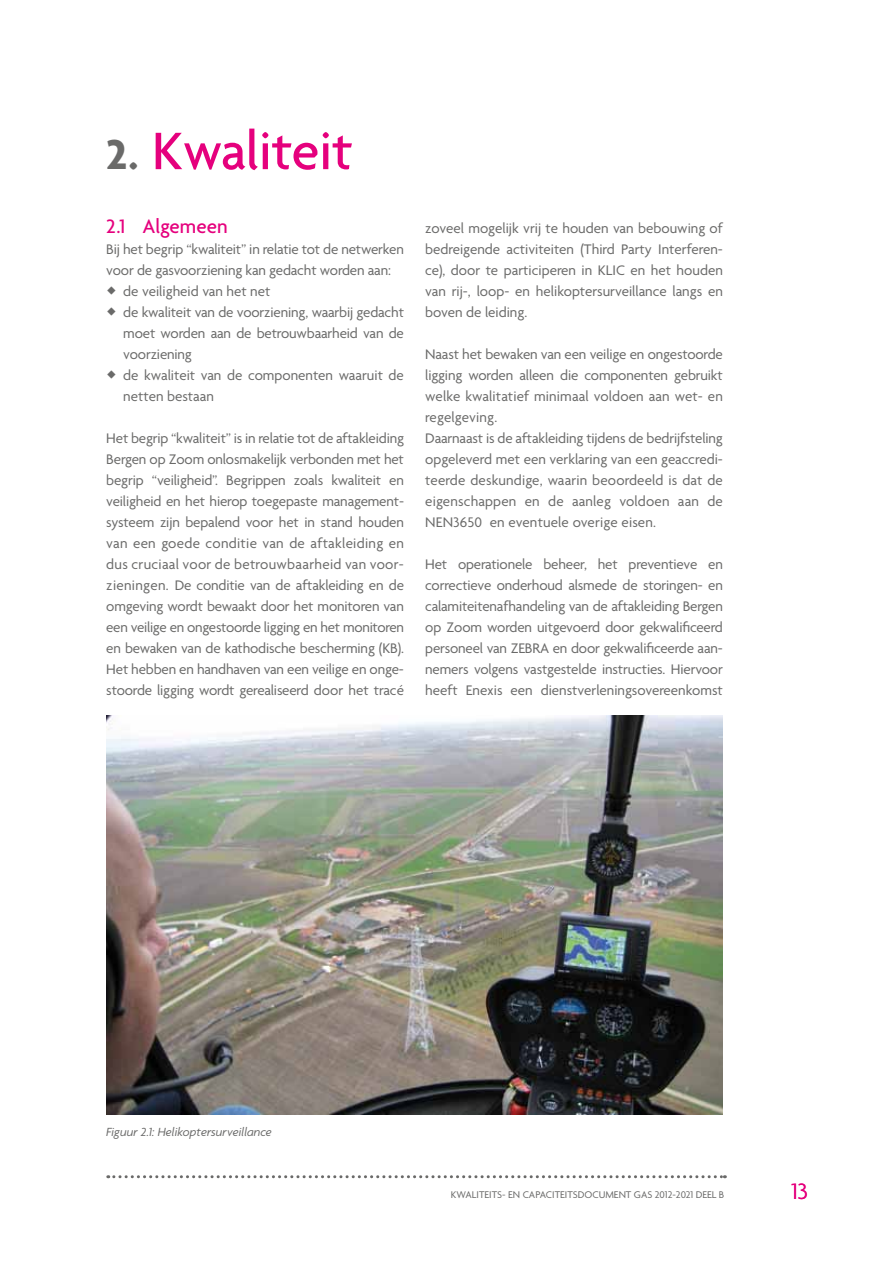
<style>
.page{position:relative;width:893px;height:1263px;background:#fff}
.page>*{position:absolute;margin:0;border:0;box-sizing:border-box;transform-origin:0 0}
.t1{font:500 57px "Agenda";color:#e5007d}
.t2{font:300 24px "Agenda";color:#e5007d}
.t3{font:500 21px "Agenda";color:#e5007d}
.t4{font:15px/21px "Agenda";letter-spacing:-.005em;color:#6a6a69;text-align:justify}
.t5{font:italic 12.75px "Agenda";color:#6a6a69}
.t6{font:10.5px "Agenda";color:#6a6a69}
.s1{font-weight:700;font-size:45px;color:#6a6a69}
</style>
<div class="page">
<svg style="left:108px;top:1175px;width:617px;height:3px"></svg>
<img style="left:106px;top:716px;width:617px;height:399px">
<h1 class="t1" style="left:106px;top:116px;width:248px"><span class="s1">2.</span> Kwaliteit</h1>
<h3 class="t3" style="left:106px;top:213px;width:123px">2.1 Algemeen</h3>
<p class="t4" style="left:106px;top:238px;width:299px">Bij het begrip “kwaliteit” in relatie tot de netwerken</p>
<p class="t4" style="left:106px;top:259px;width:286px">voor de gasvoorziening kan gedacht worden aan:</p>
<p class="t4" style="left:123px;top:280px;width:149px">de veiligheid van het net</p>
<p class="t4" style="left:123px;top:301px;width:282px">de kwaliteit van de voorziening, waarbij gedacht</p>
<p class="t4" style="left:123px;top:322px;width:282px">moet worden aan de betrouwbaarheid van de</p>
<p class="t4" style="left:123px;top:343px;width:70px">voorziening</p>
<p class="t4" style="left:123px;top:364px;width:282px">de kwaliteit van de componenten waaruit de</p>
<p class="t4" style="left:123px;top:385px;width:92px">netten bestaan</p>
<p class="t4" style="left:106px;top:427px;width:299px">Het begrip “kwaliteit” is in relatie tot de aftakleiding Bergen op Zoom onlosmakelijk verbonden met het begrip “veiligheid”. Begrippen zoals kwaliteit en veiligheid en het hierop toegepaste management&shy;systeem zijn bepalend voor het in stand houden van een goede conditie van de aftakleiding en dus cruciaal voor de betrouwbaarheid van voor&shy;zieningen. De conditie van de aftakleiding en de omgeving wordt bewaakt door het monitoren van een veilige en ongestoorde ligging en het monitoren en bewaken van de kathodische bescherming (KB).<br>Het hebben en handhaven van een veilige en onge&shy;stoorde ligging wordt gerealiseerd door het tracé</p>
<p class="t4" style="left:425px;top:217px;width:299px">zoveel mogelijk vrij te houden van bebouwing of bedreigende activiteiten (Third Party Interferen&shy;ce), door te participeren in KLIC</p>
<p class="t4" style="left:425px;top:259px;width:299px;text-indent:205px">en het houden van rij-, loop- en helikoptersurveillance langs en boven de leiding.</p>
<p class="t4" style="left:425px;top:343px;width:299px;text-align:left">Naast het bewaken van een veilige en ongestoorde ligging worden alleen die componenten gebruikt welke kwalitatief minimaal voldoen aan wet- en regelgeving.<br>Daarnaast is de aftakleiding tijdens de bedrijfsteling opgeleverd met een verklaring van een geaccredi&shy;teerde deskundige, waarin beoordeeld is dat de eigenschappen en de aanleg voldoen aan de NEN</p>
<p class="t4" style="left:453px;top:511px;width:204px">3650 en eventuele overige eisen.</p>
<p class="t4" style="left:425px;top:553px;width:299px">Het operationele beheer, het preventieve en correctieve onderhoud alsmede de storingen- en calamiteitenafhandeling van de aftakleiding Bergen op Zoom worden uitgevoerd door gekwalificeerd personeel van ZEBRA en door gekwalificeerde aan&shy;nemers volgens vastgestelde instructies. Hiervoor heeft Enexis een dienstverleningsovereenkomst</p>
<p class="t5" style="left:106px;top:1124px;width:167px">Figuur 2.1: Helikoptersurveillance</p>
<p class="t6" style="left:451px;top:1189px;width:251px">kwaliteits- en capaciteitsdocument GAS 2012-2021 DEEL</p>
<p class="t6" style="left:719px;top:1189px;width:7px">B</p>
<h2 class="t2" style="left:791px;top:1177px;width:18px">13</h2>
</div>
